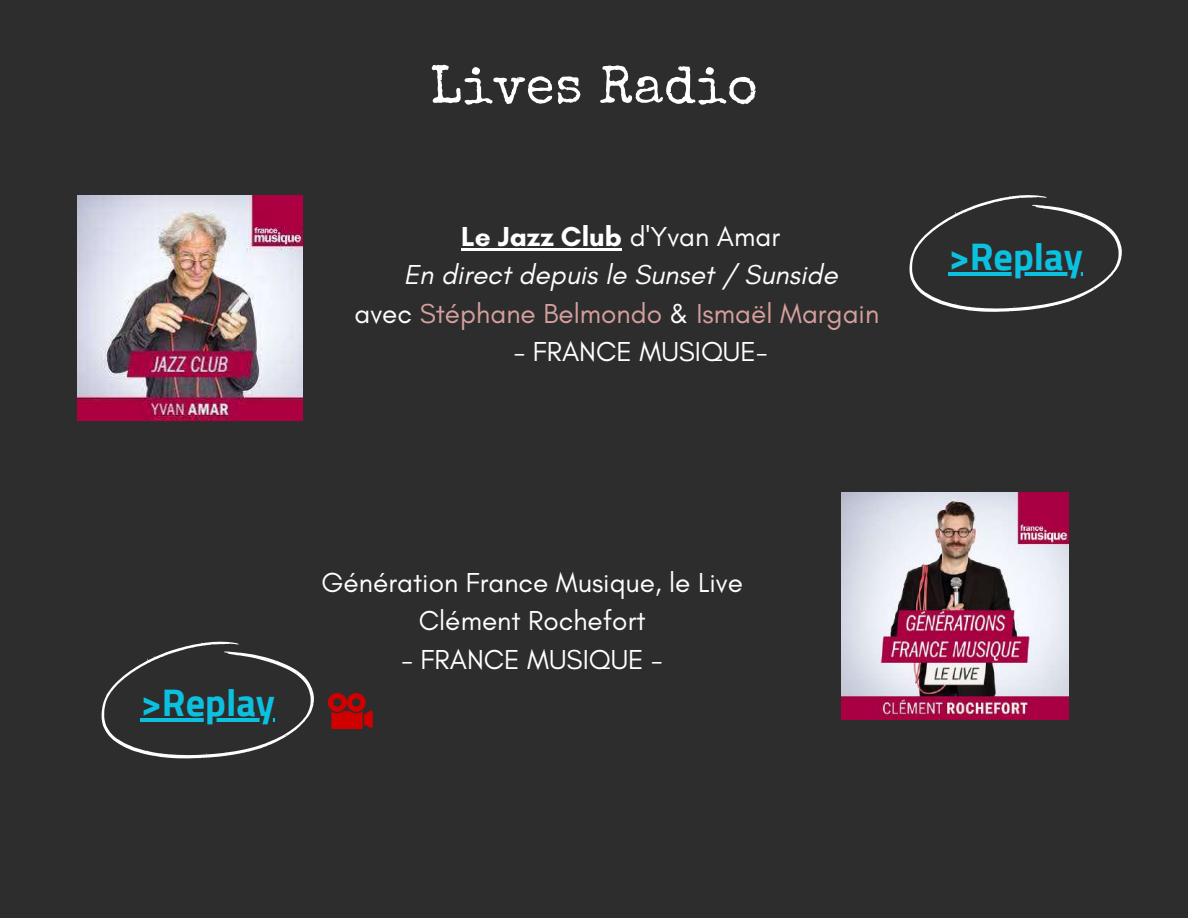
<style>
.page{position:relative;width:1188px;height:918px;background:#2d2d2d}
.page>*{position:absolute;margin:0;border:0;box-sizing:border-box;transform-origin:0 0}
.t1{font:52.5px "Special Elite";letter-spacing:.015em;color:#fff}
.t2{font:700 38.25px "Cairo";color:#0cc0df}
.t3{font:italic 27.9px/38.2px "Glacial Indifference";color:#fff;text-align:center}
.t4{font:27.9px/38.2px "Glacial Indifference";color:#fff;text-align:center}
.s1{font-weight:700;font-style:normal}
.s2{font-style:normal}
.s3{font-style:normal;color:#d5a09d}
</style>
<div class="page">
<hr style="left:461px;top:248px;width:161px;height:3px;background:#fff">
<img style="left:77px;top:195px;width:225px;height:225px">
<img style="left:842px;top:493px;width:227px;height:227px">
<svg style="left:328px;top:693px;width:45px;height:36px"></svg>
<svg style="left:909px;top:195px;width:213px;height:117px"></svg>
<svg style="left:102px;top:642px;width:212px;height:117px"></svg>
<hr style="left:948px;top:272px;width:135px;height:3px;background:#0cc0df">
<hr style="left:141px;top:719px;width:134px;height:3px;background:#0cc0df">
<h1 class="t1" style="left:430px;top:66px;width:329px">Lives Radio</h1>
<p class="t3" style="left:355px;top:217px;width:526px"><span class="s1">Le Jazz Club</span> <span class="s2">d'Yvan Amar<br></span>En direct depuis le Sunset / Sunside<br><span class="s2">avec</span> <span class="s3">Stéphane Belmondo</span> <span class="s2">&amp;</span> <span class="s3">Ismaël Margain</span></p>
<p class="t4" style="left:514px;top:332px;width:255px">- FRANCE MUSIQUE-</p>
<h2 class="t2" style="left:948px;top:234px;width:136px">&gt;Replay</h2>
<h2 class="t2" style="left:141px;top:681px;width:136px">&gt;Replay</h2>
<p class="t4" style="left:321px;top:563px;width:423px">Génération France Musique, le Live<br>Clément Rochefort</p>
<p class="t4" style="left:402px;top:640px;width:263px">- FRANCE MUSIQUE -</p>
</div>
